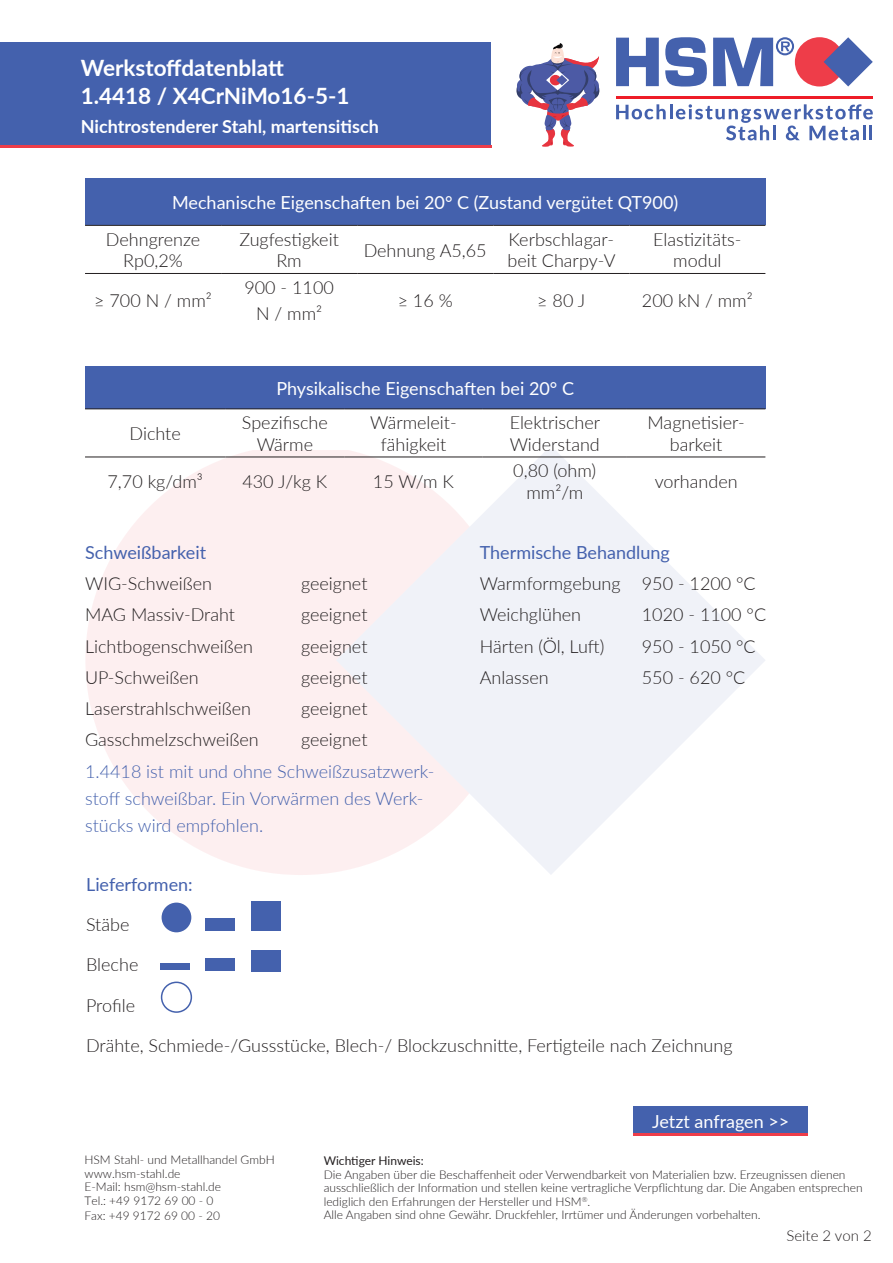
<style>
.page{position:relative;width:893px;height:1263px;background:#fff}
.page>*{position:absolute;margin:0;border:0;box-sizing:border-box;transform-origin:0 0}
.HSM-Überschrift_rot{font:700 22.5px "Lato";color:#fff}
.HSM-Überschrift_rot-2{font:300 18px/21.6px "Lato";color:#231f20;text-align:center}
.HSM-Überschrift_rot-3{font:18px "Lato";color:#fff}
.HSM-Überschrift_rot-4{font:300 18px/27px "Lato";color:#4461ad}
.HSM-Überschrift_rot-5{font:18px "Lato";color:#4461ad}
.HSM-Überschrift_rot-6{font:700 18px "Lato";color:#fff}
.t1{font:300 15px "Lato";color:#231f20}
.t2{font:300 12px/13.5px "Lato";color:#231f20}
.t3{font:12px "Lato";color:#231f20}
</style>
<div class="page">
<div style="left:0;top:43px;width:490px;height:102px;background:#4461ad"></div>
<hr style="left:616px;top:96px;width:257px;height:2px;background:#ee1c28">
<svg style="left:616px;top:38px;width:43px;height:48px"></svg>
<svg style="left:665px;top:37px;width:42px;height:50px"></svg>
<svg style="left:713px;top:37px;width:81px;height:49px"></svg>
<div style="left:795px;top:37px;width:49px;height:49px;background:#ee3d49;border-radius:50%"></div>
<svg style="left:824px;top:37px;width:49px;height:49px"></svg>
<svg style="left:616px;top:104px;width:257px;height:36px"></svg>
<svg style="left:516px;top:43px;width:83px;height:104px"></svg>
<svg style="left:85px;top:450px;width:251px;height:425px;fill:#fdeff0"></svg>
<svg style="left:336px;top:450px;width:429px;height:424px;fill:#f0f2f8"></svg>
<div style="left:85px;top:179px;width:680px;height:46px;background:#4461ad"></div>
<hr style="left:85px;top:225px;width:136px;height:1px;background:#231f20">
<hr style="left:221px;top:225px;width:136px;height:1px;background:#231f20">
<hr style="left:357px;top:225px;width:136px;height:1px;background:#231f20">
<hr style="left:493px;top:225px;width:136px;height:1px;background:#231f20">
<hr style="left:629px;top:225px;width:136px;height:1px;background:#231f20">
<hr style="left:85px;top:273px;width:136px;height:1px;background:#231f20">
<hr style="left:221px;top:273px;width:136px;height:1px;background:#231f20">
<hr style="left:357px;top:273px;width:136px;height:1px;background:#231f20">
<hr style="left:493px;top:273px;width:136px;height:1px;background:#231f20">
<hr style="left:629px;top:273px;width:136px;height:1px;background:#231f20">
<div style="left:85px;top:367px;width:680px;height:42px;background:#4461ad"></div>
<hr style="left:85px;top:409px;width:140px;height:1px;background:#231f20">
<hr style="left:225px;top:409px;width:119px;height:1px;background:#231f20">
<hr style="left:344px;top:409px;width:139px;height:1px;background:#231f20">
<hr style="left:483px;top:409px;width:144px;height:1px;background:#231f20">
<hr style="left:627px;top:409px;width:138px;height:1px;background:#231f20">
<hr style="left:85px;top:457px;width:140px;height:1px;background:#231f20">
<hr style="left:225px;top:457px;width:119px;height:1px;background:#231f20">
<hr style="left:344px;top:457px;width:139px;height:1px;background:#231f20">
<hr style="left:483px;top:457px;width:144px;height:1px;background:#231f20">
<hr style="left:627px;top:457px;width:138px;height:1px;background:#231f20">
<svg style="left:0;top:145px;width:491px;height:2px"></svg>
<div style="left:162px;top:902px;width:29px;height:30px;background:#4461ad;border-radius:50%"></div>
<div style="left:161px;top:981px;width:31px;height:32px;border:2px solid #4461ad;border-radius:50%"></div>
<svg style="left:205px;top:918px;width:30px;height:13px"></svg>
<svg style="left:251px;top:901px;width:30px;height:30px"></svg>
<svg style="left:205px;top:958px;width:30px;height:13px"></svg>
<svg style="left:160px;top:963px;width:30px;height:6px"></svg>
<svg style="left:251px;top:951px;width:30px;height:21px"></svg>
<svg style="left:634px;top:1106px;width:174px;height:30px;background:#555da3"></svg>
<p class="HSM-Überschrift_rot" style="left:81px;top:51px;width:205px">Werkstoffdatenblatt</p>
<p class="HSM-Überschrift_rot" style="left:81px;top:79px;width:270px">1.4418 / X4CrNiMo16-5-1</p>
<p class="HSM-Überschrift_rot-6" style="left:81px;top:113px;width:300px">Nichtrostenderer Stahl, martensitisch</p>
<p class="HSM-Überschrift_rot-3" style="left:172px;top:190px;width:508px">Mechanische Eigenschaften bei 20° C (Zustand vergütet QT900)</p>
<p class="HSM-Überschrift_rot-2" style="left:106px;top:228px;width:96px">Dehngrenze<br>Rp0,2%</p>
<p class="HSM-Überschrift_rot-2" style="left:239px;top:228px;width:101px">Zugfestigkeit<br>Rm</p>
<p class="HSM-Überschrift_rot-2" style="left:364px;top:239px;width:125px">Dehnung A5,65</p>
<p class="HSM-Überschrift_rot-2" style="left:507px;top:228px;width:110px;text-align:left">Kerbschlagar&shy;beit Charpy-V</p>
<p class="HSM-Überschrift_rot-2" style="left:653px;top:228px;width:90px">Elastizitäts&shy;modul</p>
<p class="HSM-Überschrift_rot-2" style="left:94px;top:289px;width:119px">≥ 700 N / mm²</p>
<p class="HSM-Überschrift_rot-2" style="left:244px;top:276px;width:91px">900 - 1100</p>
<p class="HSM-Überschrift_rot-2" style="left:256px;top:302px;width:68px">N / mm²</p>
<p class="HSM-Überschrift_rot-2" style="left:398px;top:289px;width:57px">≥ 16 %</p>
<p class="HSM-Überschrift_rot-2" style="left:537px;top:289px;width:50px">≥ 80 J</p>
<p class="HSM-Überschrift_rot-2" style="left:642px;top:289px;width:112px">200 kN / mm²</p>
<p class="HSM-Überschrift_rot-3" style="left:276px;top:376px;width:299px">Physikalische Eigenschaften bei 20° C</p>
<p class="HSM-Überschrift_rot-2" style="left:130px;top:422px;width:53px">Dichte</p>
<p class="HSM-Überschrift_rot-2" style="left:242px;top:411px;width:87px">Spezifische<br>Wärme</p>
<p class="HSM-Überschrift_rot-2" style="left:370px;top:411px;width:88px">Wärmeleit&shy;fähigkeit</p>
<p class="HSM-Überschrift_rot-2" style="left:510px;top:411px;width:92px;text-align:left">Elektrischer<br>Widerstand</p>
<p class="HSM-Überschrift_rot-2" style="left:648px;top:411px;width:99px">Magnetisier&shy;barkeit</p>
<p class="HSM-Überschrift_rot-2" style="left:108px;top:470px;width:97px">7,70 kg/dm³</p>
<p class="HSM-Überschrift_rot-2" style="left:242px;top:470px;width:86px">430 J/kg K</p>
<p class="HSM-Überschrift_rot-2" style="left:373px;top:470px;width:83px">15 W/m K</p>
<p class="HSM-Überschrift_rot-2" style="left:513px;top:459px;width:84px">0,80 (ohm) mm²/m</p>
<p class="HSM-Überschrift_rot-2" style="left:655px;top:470px;width:84px">vorhanden</p>
<p class="HSM-Überschrift_rot-5" style="left:85px;top:539px;width:123px">Schweißbarkeit</p>
<p class="HSM-Überschrift_rot-2" style="left:85px;top:572px;width:129px">WIG-Schweißen</p>
<p class="HSM-Überschrift_rot-2" style="left:301px;top:572px;width:68px">geeignet</p>
<p class="HSM-Überschrift_rot-2" style="left:85px;top:603px;width:152px">MAG Massiv-Draht</p>
<p class="HSM-Überschrift_rot-2" style="left:301px;top:603px;width:68px">geeignet</p>
<p class="HSM-Überschrift_rot-2" style="left:85px;top:635px;width:170px">Lichtbogenschweißen</p>
<p class="HSM-Überschrift_rot-2" style="left:301px;top:635px;width:68px">geeignet</p>
<p class="HSM-Überschrift_rot-2" style="left:85px;top:666px;width:115px">UP-Schweißen</p>
<p class="HSM-Überschrift_rot-2" style="left:301px;top:666px;width:68px">geeignet</p>
<p class="HSM-Überschrift_rot-2" style="left:85px;top:697px;width:167px">Laserstrahlschweißen</p>
<p class="HSM-Überschrift_rot-2" style="left:301px;top:697px;width:68px">geeignet</p>
<p class="HSM-Überschrift_rot-2" style="left:85px;top:728px;width:175px">Gasschmelzschweißen</p>
<p class="HSM-Überschrift_rot-2" style="left:301px;top:728px;width:68px">geeignet</p>
<p class="HSM-Überschrift_rot-4" style="left:85px;top:757px;width:351px">1.4418 ist mit und ohne Schweißzusatzwerk&shy;stoff schweißbar. Ein Vorwärmen des Werk&shy;stücks wird empfohlen.</p>
<p class="HSM-Überschrift_rot-5" style="left:480px;top:539px;width:192px">Thermische Behandlung</p>
<p class="HSM-Überschrift_rot-2" style="left:480px;top:572px;width:277px">Warmformgebung 950 - 1200 °C</p>
<p class="HSM-Überschrift_rot-2" style="left:480px;top:603px;width:103px">Weichglühen</p>
<p class="HSM-Überschrift_rot-2" style="left:642px;top:603px;width:126px">1020 - 1100 °C</p>
<p class="HSM-Überschrift_rot-2" style="left:480px;top:635px;width:126px">Härten (Öl, Luft)</p>
<p class="HSM-Überschrift_rot-2" style="left:642px;top:635px;width:115px">950 - 1050 °C</p>
<p class="HSM-Überschrift_rot-2" style="left:480px;top:666px;width:70px">Anlassen</p>
<p class="HSM-Überschrift_rot-2" style="left:642px;top:666px;width:105px">550 - 620 °C</p>
<p class="HSM-Überschrift_rot-5" style="left:86px;top:871px;width:108px">Lieferformen:</p>
<p class="HSM-Überschrift_rot-2" style="left:86px;top:913px;width:45px">Stäbe</p>
<p class="HSM-Überschrift_rot-2" style="left:86px;top:953px;width:54px">Bleche</p>
<p class="HSM-Überschrift_rot-2" style="left:86px;top:994px;width:50px">Profile</p>
<p class="HSM-Überschrift_rot-2" style="left:86px;top:1034px;width:648px">Drähte, Schmiede-/Gussstücke, Blech-/ Blockzuschnitte, Fertigteile nach Zeichnung</p>
<p class="t2" style="left:85px;top:1153px;width:192px">HSM Stahl- und Metallhandel GmbH www.hsm-stahl.de<br>E-Mail: hsm@hsm-stahl.de<br>Tel.: +49 9172 69 00 - 0</p>
<p class="t2" style="left:85px;top:1208px;width:137px">Fax: +49 9172 69 00 - 20</p>
<p class="HSM-Überschrift_rot-3" style="left:652px;top:1108px;width:139px">Jetzt anfragen &gt;&gt;</p>
<p class="t3" style="left:324px;top:1152px;width:102px">Wichtiger Hinweis:</p>
<p class="t2" style="left:324px;top:1167px;width:540px">Die Angaben über die Beschaffenheit oder Verwendbarkeit von Materialien bzw. Erzeugnissen dienen ausschließlich der Information und stellen keine vertragliche Verpflichtung dar. Die Angaben entsprechen lediglich den Erfahrungen der Hersteller und HSM<sup>®</sup>.<br>Alle Angaben sind ohne Gewähr. Druckfehler, Irrtümer und Änderungen vorbehalten.</p>
<p class="t1" style="left:786px;top:1225px;width:87px">Seite 2 von 2</p>
</div>
